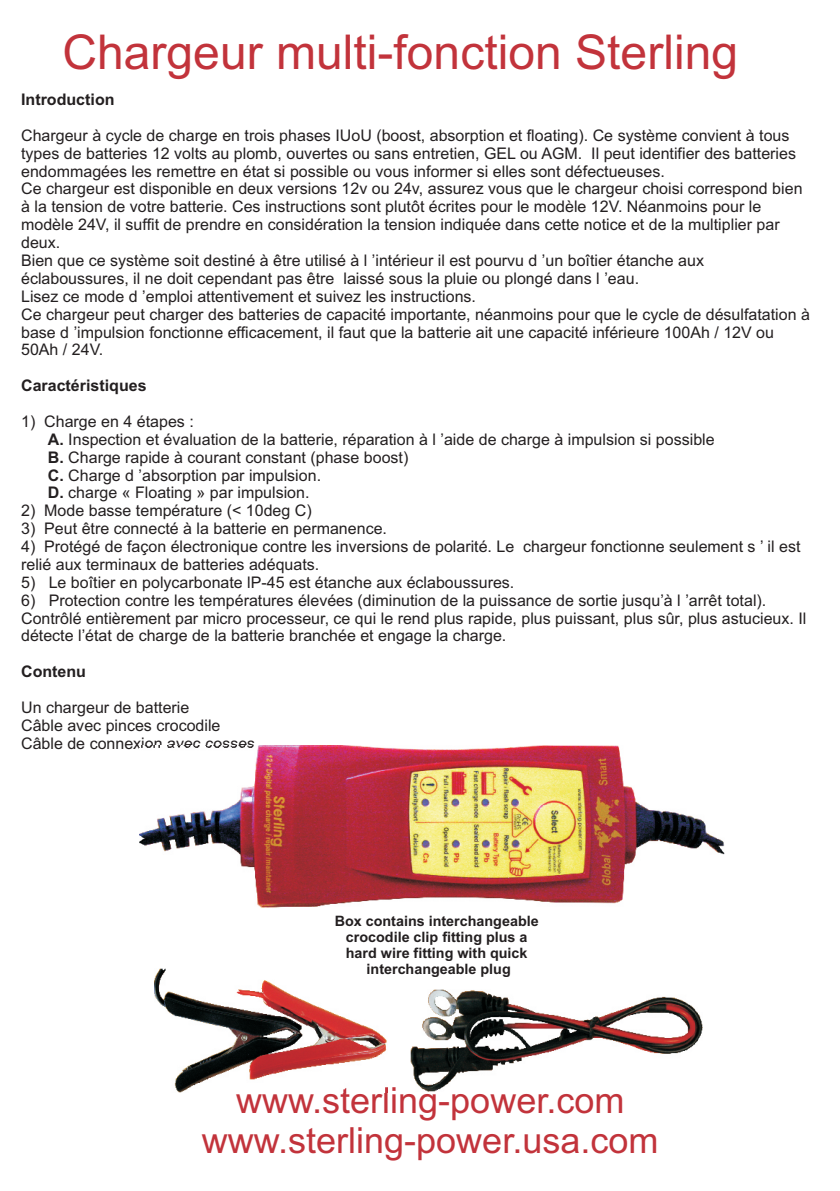
<style>
.page{position:relative;width:840px;height:1191px;background:#fff}
.page>*{position:absolute;margin:0;border:0;box-sizing:border-box;transform-origin:0 0}
.t1{font:48px "Arial";color:#c2333b}
.t2{font:36px/40.2px "Arial";color:#c2333b;text-align:center}
.t3{font:16px/17.8px "Arial";color:#231f20}
.t4{font:700 16px "Arial";color:#231f20}
.t5{font:700 14.4px/16px "Arial";color:#231f20;text-align:center}
.s1{font-weight:700}
</style>
<div class="page">
<img style="left:139px;top:746px;width:585px;height:162px">
<img style="left:154px;top:968px;width:233px;height:124px">
<img style="left:410px;top:989px;width:292px;height:102px">
<h1 class="t1" style="left:62px;top:34px;width:676px">Chargeur multi-fonction Sterling</h1>
<p class="t4" style="left:21px;top:93px;width:95px">Introduction</p>
<p class="t3" style="left:21px;top:128px;width:789px">Chargeur à cycle de charge en trois phases IUoU (boost, absorption et floating). Ce système convient à tous types de batteries 12 volts au plomb, ouvertes ou sans entretien, GEL ou AGM. Il peut identifier des batteries endommagées les remettre en état si possible ou vous informer si elles sont défectueuses.<br>Ce chargeur est disponible en deux versions 12v ou 24v, assurez vous que le chargeur choisi correspond bien à la tension de votre batterie. Ces instructions sont plutôt écrites pour le modèle 12V. Néanmoins pour le modèle 24V, il suffit de prendre en considération la tension indiquée dans cette notice et de la multiplier par deux.<br>Bien que ce système soit destiné à être utilisé à l ’intérieur il est pourvu d ’un boîtier étanche aux éclaboussures, il ne doit cependant pas être laissé sous la pluie ou plongé dans l ’eau.<br>Lisez ce mode d ’emploi attentivement et suivez les instructions.<br>Ce chargeur peut charger des batteries de capacité importante, néanmoins pour que le cycle de désulfatation à base d ’impulsion fonctionne efficacement, il faut que la batterie ait une capacité inférieure 100Ah / 12V ou 50Ah / 24V.</p>
<p class="t4" style="left:21px;top:379px;width:127px">Caractéristiques</p>
<p class="t3" style="left:48px;top:414px;width:668px;text-indent:-27px">1) Charge en 4 étapes :<br><span class="s1">A.</span> Inspection et évaluation de la batterie, réparation à l ’aide de charge à impulsion si possible <span class="s1">B.</span> Charge rapide à courant constant (phase boost)<br><span class="s1">C.</span> Charge d ’absorption par impulsion.<br><span class="s1">D.</span> charge « Floating » par impulsion.</p>
<p class="t3" style="left:21px;top:503px;width:292px">2) Mode basse température (&lt; 10deg C)</p>
<p class="t3" style="left:21px;top:521px;width:367px">3) Peut être connecté à la batterie en permanence.</p>
<p class="t3" style="left:21px;top:539px;width:780px">4) Protégé de façon électronique contre les inversions de polarité. Le chargeur fonctionne seulement s ’ il est relié aux terminaux de batteries adéquats.</p>
<p class="t3" style="left:21px;top:575px;width:494px">5) Le boîtier en polycarbonate lP-45 est étanche aux éclaboussures.</p>
<p class="t3" style="left:21px;top:592px;width:786px">6) Protection contre les températures élevées (diminution de la puissance de sortie jusqu’à l ’arrêt total).<br>Contrôlé entièrement par micro processeur, ce qui le rend plus rapide, plus puissant, plus sûr, plus astucieux. Il détecte l’état de charge de la batterie branchée et engage la charge.</p>
<p class="t4" style="left:21px;top:665px;width:66px">Contenu</p>
<p class="t3" style="left:21px;top:700px;width:235px">Un chargeur de batterie<br>Câble avec pinces crocodile<br>Câble de connexion avec cosses</p>
<p class="t5" style="left:334px;top:914px;width:205px">Box contains interchangeable crocodile clip fitting plus a hard wire fitting with quick interchangeable plug</p>
<h2 class="t2" style="left:202px;top:1083px;width:458px">www.sterling-power.com www.sterling-power.usa.com</h2>
</div>
